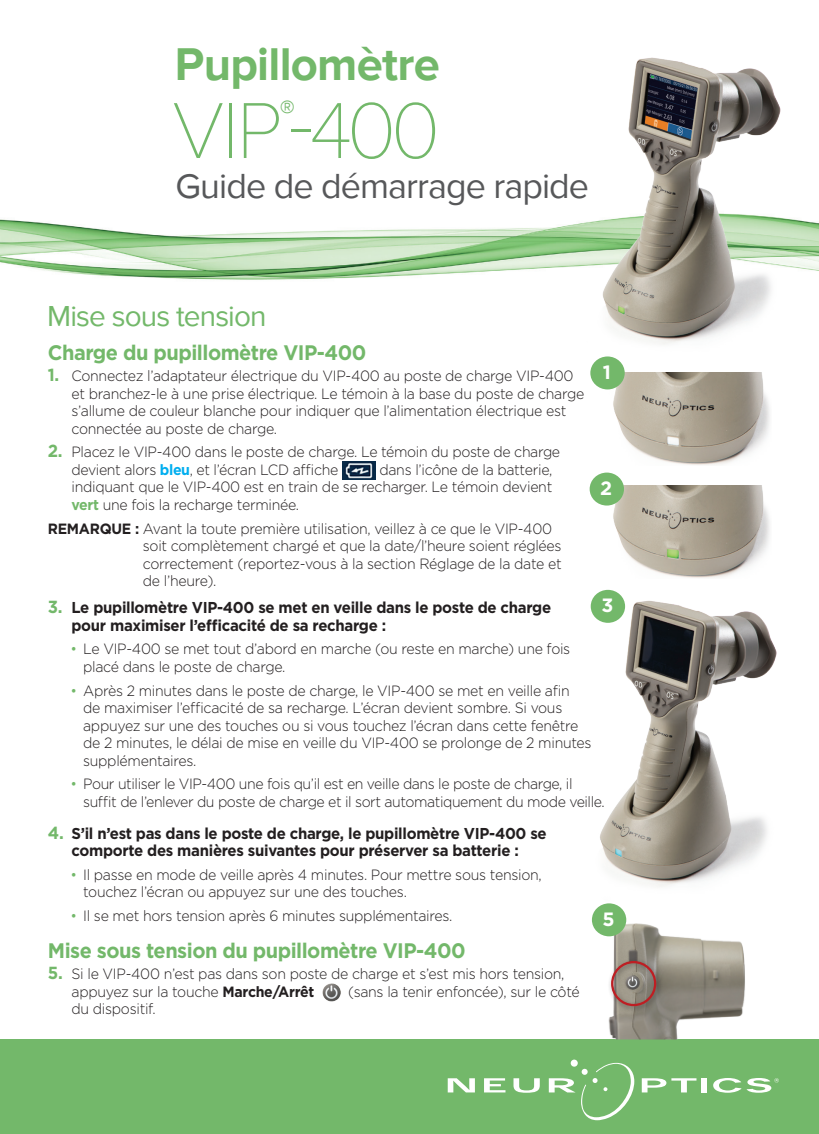
<style>
.page{position:relative;width:819px;height:1134px;background:#fff}
.page>*{position:absolute;margin:0;border:0;box-sizing:border-box;transform-origin:0 0}
.t1{font:100 82.25px "Proxima Nova T";letter-spacing:-.05em;color:#73b86a}
.t2{font:700 47.25px "Proxima Nova";letter-spacing:-.015em;color:#73b86a}
.t3{font:35.88px "Proxima Nova";letter-spacing:-.025em;color:#57585a}
.t4{font:100 30.62px "Proxima Nova T";color:#73b86a}
.t5{font:29.75px "Proxima Nova";letter-spacing:-.03em;color:#73b86a}
.t6{font:700 21px "Gotham";letter-spacing:-.025em;color:#73b86a;scale:.95 1}
.t7{font:700 19.25px "Gotham";color:#fff}
.t8{font:700 15.75px/17.5px "Gotham";letter-spacing:-.02em;color:#231f20;scale:.95 1}
.t9{font:300 14.88px/17.5px "Gotham";letter-spacing:-.02em;color:#231f20;scale:.95 1}
.s1{font-weight:700;font-size:17.5px;color:#73b86a}
.s2{font-weight:700;color:#00aeef}
.s3{font-weight:700;color:#73b86a}
.s4{font-weight:700}
.s5{font-size:17.5px;color:#73b86a}
.s6{color:#73b86a}
</style>
<div class="page">
<svg style="left:448px;top:1078px;width:27px;height:14px"></svg>
<svg style="left:484px;top:1078px;width:21px;height:14px"></svg>
<svg style="left:514px;top:1078px;width:26px;height:15px"></svg>
<svg style="left:642px;top:1078px;width:54px;height:14px"></svg>
<svg style="left:549px;top:1063px;width:85px;height:57px"></svg>
<div style="left:581px;top:1069px;width:7px;height:6px;background:#fff;border-radius:50%"></div>
<div style="left:571px;top:1059px;width:7px;height:8px;background:#fff;border-radius:50%"></div>
<svg style="left:713px;top:1078px;width:66px;height:15px"></svg>
<img style="left:0;top:219px;width:819px;height:61px">
<img style="left:583px;top:57px;width:207px;height:288px">
<img style="left:596px;top:592px;width:181px;height:319px">
<img style="left:342px;top:461px;width:34px;height:18px">
<img style="left:607px;top:373px;width:163px;height:92px">
<img style="left:613px;top:485px;width:157px;height:93px">
<div style="left:590px;top:356px;width:35px;height:33px;background:#73b86a;border-radius:50%"></div>
<div style="left:590px;top:473px;width:34px;height:33px;background:#73b86a;border-radius:50%"></div>
<img style="left:322px;top:983px;width:19px;height:19px">
<img style="left:597px;top:914px;width:160px;height:126px">
<div style="left:608px;top:958px;width:55px;height:55px;background:#231f20;opacity:.52"></div>
<div style="left:611px;top:961px;width:45px;height:45px;border:2px solid #be1e23;border-radius:50%"></div>
<div style="left:592px;top:903px;width:34px;height:33px;background:#73b86a;border-radius:50%"></div>
<div style="left:591px;top:590px;width:34px;height:33px;background:#73b86a;border-radius:50%"></div>
<img style="left:0;top:1040px;width:1px;height:94px">
<p class="t2" style="left:175px;top:37px;width:267px">Pupillomètre</p>
<p class="t4" style="left:280px;top:94px;width:17px">®</p>
<p class="t1" style="left:172px;top:83px;width:270px">VIP-400</p>
<p class="t3" style="left:176px;top:166px;width:415px">Guide de démarrage rapide</p>
<p class="t5" style="left:47px;top:299px;width:221px">Mise sous tension</p>
<p class="t6" style="left:48px;top:338px;width:337px">Charge du pupillomètre VIP-400</p>
<p class="t9" style="left:72px;top:367px;width:541px;text-indent:-24px"><span class="s1">1.</span> Connectez l’adaptateur électrique du VIP-400 au poste de charge VIP-400 et branchez-le à une prise électrique. Le témoin à la base du poste de charge s’allume de couleur blanche pour indiquer que l’alimentation électrique est connectée au poste de charge.</p>
<p class="t9" style="left:72px;top:443px;width:516px;text-indent:-24px"><span class="s1">2.</span> Placez le VIP-400 dans le poste de charge. Le témoin du poste de charge devient alors <span class="s2">bleu</span>, et l’écran LCD affiche</p>
<p class="t9" style="left:72px;top:460px;width:508px;text-align:justify;text-indent:308px">dans l’icône de la batterie, indiquant que le VIP-400 est en train de se recharger. Le témoin devient <span class="s3">vert</span> une fois la recharge terminée.</p>
<p class="t9" style="left:143px;top:519px;width:442px;text-indent:-95px"><span class="s4">REMARQUE :</span> Avant la toute première utilisation, veillez à ce que le VIP-400 soit complètement chargé et que la date/l’heure soient réglées correctement (reportez-vous à la section Réglage de la date et de l’heure).</p>
<p class="t7" style="left:603px;top:359px;width:10px">1</p>
<p class="t7" style="left:600px;top:475px;width:13px">2</p>
<p class="t7" style="left:601px;top:593px;width:13px">3</p>
<p class="t8" style="left:72px;top:599px;width:506px;text-indent:-24px"><span class="s5">3.</span> Le pupillomètre VIP-400 se met en veille dans le poste de charge pour maximiser l’efficacité de sa recharge :</p>
<p class="t9" style="left:83px;top:640px;width:514px;text-indent:-13px"><span class="s6">•</span> Le VIP-400 se met tout d’abord en marche (ou reste en marche) une fois placé dans le poste de charge.</p>
<p class="t9" style="left:83px;top:681px;width:537px;text-indent:-13px"><span class="s6">•</span> Après 2 minutes dans le poste de charge, le VIP-400 se met en veille afin<br>de maximiser l’efficacité de sa recharge. L’écran devient sombre. Si vous appuyez sur une des touches ou si vous touchez l’écran dans cette fenêtre de 2 minutes, le délai de mise en veille du VIP-400 se prolonge de 2 minutes supplémentaires.</p>
<p class="t9" style="left:83px;top:775px;width:551px;text-indent:-13px"><span class="s6">•</span> Pour utiliser le VIP-400 une fois qu’il est en veille dans le poste de charge, il suffit de l’enlever du poste de charge et il sort automatiquement du mode veille.</p>
<p class="t8" style="left:48px;top:824px;width:527px;text-align:center"><span class="s5">4.</span> S’il n’est pas dans le poste de charge, le pupillomètre VIP-400 se comporte des manières suivantes pour préserver sa batterie :</p>
<p class="t9" style="left:83px;top:866px;width:484px;text-indent:-13px"><span class="s6">•</span> Il passe en mode de veille après 4 minutes. Pour mettre sous tension, touchez l’écran ou appuyez sur une des touches.</p>
<p class="t9" style="left:71px;top:907px;width:404px"><span class="s6">•</span> Il se met hors tension après 6 minutes supplémentaires.</p>
<p class="t6" style="left:48px;top:937px;width:441px">Mise sous tension du pupillomètre VIP-400</p>
<p class="t9" style="left:72px;top:965px;width:521px;text-indent:-24px"><span class="s1">5.</span> Si le VIP-400 n’est pas dans son poste de charge et s’est mis hors tension, appuyez sur la touche <span class="s4">Marche/Arrêt</span></p>
<p class="t7" style="left:602px;top:906px;width:14px">5</p>
<p class="t9" style="left:348px;top:982px;width:245px">(sans la tenir enfoncée), sur le côté</p>
<p class="t9" style="left:72px;top:1000px;width:90px">du dispositif.</p>
</div>
